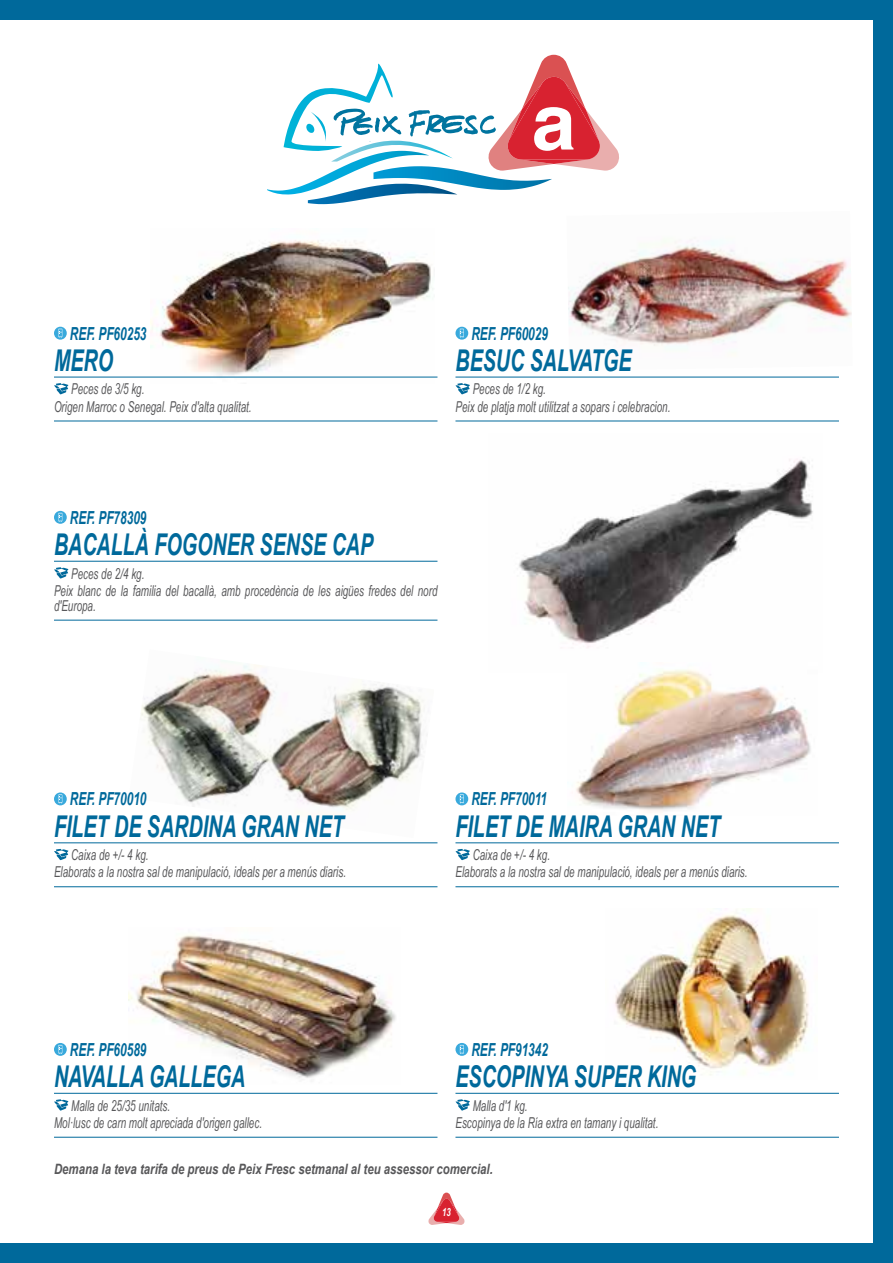
<style>
.page{position:relative;width:893px;height:1263px;background:#fff}
.page>*{position:absolute;margin:0;border:0;box-sizing:border-box;transform-origin:0 0}
.t1{font:italic 700 30px "Arial Narrow";color:#00699b;scale:.8 1}
.t2{font:italic 700 18px "Arial Narrow";color:#00699b;scale:.8 1}
.t3{font:italic 15px/17.1px "Arial Narrow";color:#58585a;scale:.8 1}
.t4{font:italic 700 14.25px "Arial";color:#58585a;scale:.8 1}
.t5{font:italic 700 11.25px "Arial Narrow";color:#fff;scale:.85 1}
</style>
<div class="page">
<svg style="left:428px;top:1192px;width:37px;height:33px"></svg>
<div style="left:873px;top:0;width:20px;height:1263px;background:#00699b"></div>
<div style="left:0;top:0;width:893px;height:20px;background:#00699b"></div>
<div style="left:0;top:1243px;width:893px;height:20px;background:#00699b"></div>
<img style="left:519px;top:459px;width:294px;height:204px">
<img style="left:151px;top:240px;width:283px;height:137px">
<img style="left:568px;top:240px;width:284px;height:106px">
<img style="left:615px;top:909px;width:194px;height:166px">
<img style="left:129px;top:934px;width:267px;height:144px">
<img style="left:140px;top:660px;width:285px;height:150px">
<img style="left:576px;top:669px;width:235px;height:143px">
<hr style="left:54px;top:421px;width:383px;height:1px;background:#00699b">
<hr style="left:54px;top:377px;width:383px;height:1px;background:#00699b">
<svg style="left:54px;top:383px;width:14px;height:11px"></svg>
<hr style="left:54px;top:886px;width:383px;height:1px;background:#00699b">
<hr style="left:54px;top:842px;width:383px;height:1px;background:#00699b">
<svg style="left:54px;top:849px;width:14px;height:11px"></svg>
<hr style="left:54px;top:1137px;width:383px;height:1px;background:#00699b">
<hr style="left:54px;top:1093px;width:383px;height:1px;background:#00699b">
<svg style="left:54px;top:1099px;width:14px;height:11px"></svg>
<hr style="left:54px;top:620px;width:383px;height:1px;background:#00699b">
<hr style="left:54px;top:561px;width:383px;height:1px;background:#00699b">
<svg style="left:54px;top:567px;width:14px;height:11px"></svg>
<hr style="left:455px;top:421px;width:384px;height:1px;background:#00699b">
<hr style="left:455px;top:377px;width:384px;height:1px;background:#00699b">
<svg style="left:455px;top:383px;width:15px;height:11px"></svg>
<hr style="left:455px;top:886px;width:384px;height:1px;background:#00699b">
<hr style="left:455px;top:842px;width:384px;height:1px;background:#00699b">
<svg style="left:455px;top:849px;width:15px;height:11px"></svg>
<hr style="left:455px;top:1137px;width:384px;height:1px;background:#00699b">
<hr style="left:455px;top:1093px;width:384px;height:1px;background:#00699b">
<svg style="left:455px;top:1099px;width:15px;height:11px"></svg>
<svg style="left:54px;top:327px;width:13px;height:13px"></svg>
<svg style="left:58px;top:329px;width:4px;height:9px"></svg>
<svg style="left:54px;top:792px;width:13px;height:13px"></svg>
<svg style="left:58px;top:794px;width:4px;height:9px"></svg>
<svg style="left:54px;top:1043px;width:13px;height:13px"></svg>
<svg style="left:58px;top:1045px;width:4px;height:9px"></svg>
<svg style="left:54px;top:511px;width:13px;height:13px"></svg>
<svg style="left:58px;top:513px;width:4px;height:9px"></svg>
<svg style="left:455px;top:327px;width:13px;height:13px"></svg>
<svg style="left:460px;top:329px;width:4px;height:9px"></svg>
<svg style="left:455px;top:792px;width:13px;height:13px"></svg>
<svg style="left:460px;top:794px;width:4px;height:9px"></svg>
<svg style="left:455px;top:1043px;width:13px;height:13px"></svg>
<svg style="left:460px;top:1045px;width:4px;height:9px"></svg>
<svg style="left:267px;top:55px;width:352px;height:149px"></svg>
<p class="t2" style="left:70px;top:320px;width:97px">REF. PF60253</p>
<h1 class="t1" style="left:54px;top:338px;width:75px">MERO</h1>
<p class="t3" style="left:54px;top:380px;width:249px;text-indent:17px">Peces de 3/5 kg.<br>Origen Marroc o Senegal. Peix d'alta qualitat.</p>
<p class="t2" style="left:471px;top:320px;width:97px">REF. PF60029</p>
<h1 class="t1" style="left:455px;top:338px;width:222px">BESUC SALVATGE</h1>
<p class="t3" style="left:455px;top:380px;width:270px;text-indent:17px">Peces de 1/2 kg.<br>Peix de platja molt utilitzat a sopars i celebracion.</p>
<p class="t2" style="left:70px;top:504px;width:97px">REF. PF78309</p>
<h1 class="t1" style="left:54px;top:522px;width:401px">BACALLÀ FOGONER SENSE CAP</h1>
<p class="t3" style="left:54px;top:564px;width:481px;text-indent:17px">Peces de 2/4 kg.<br>Peix blanc de la familia del bacallà, amb procedència de les aigües fredes del nord</p>
<p class="t3" style="left:54px;top:596px;width:54px">d'Europa.</p>
<p class="t2" style="left:70px;top:785px;width:97px">REF. PF70010</p>
<h1 class="t1" style="left:54px;top:804px;width:364px">FILET DE SARDINA GRAN NET</h1>
<p class="t2" style="left:471px;top:785px;width:96px">REF. PF70011</p>
<h1 class="t1" style="left:455px;top:804px;width:332px">FILET DE MAIRA GRAN NET</h1>
<p class="t3" style="left:54px;top:846px;width:367px;text-indent:17px">Caixa de +/- 4 kg.<br>Elaborats a la nostra sal de manipulació, ideals per a menús diaris.</p>
<p class="t3" style="left:455px;top:846px;width:367px;text-indent:17px">Caixa de +/- 4 kg.<br>Elaborats a la nostra sal de manipulació, ideals per a menús diaris.</p>
<p class="t2" style="left:70px;top:1036px;width:97px">REF. PF60589</p>
<h1 class="t1" style="left:54px;top:1054px;width:241px">NAVALLA GALLEGA</h1>
<p class="t2" style="left:471px;top:1036px;width:97px">REF. PF91342</p>
<h1 class="t1" style="left:455px;top:1054px;width:302px">ESCOPINYA SUPER KING</h1>
<p class="t3" style="left:54px;top:1096px;width:262px;text-indent:17px">Malla de 25/35 unitats.<br>Mol·lusc de carn molt apreciada d'origen gallec.</p>
<p class="t3" style="left:455px;top:1096px;width:255px;text-indent:17px">Malla d'1 kg.<br>Escopinya de la Ría extra en tamany i qualitat.</p>
<p class="t4" style="left:54px;top:1159px;width:550px">Demana la teva tarifa de preus de Peix Fresc setmanal al teu assessor comercial.</p>
<p class="t5" style="left:442px;top:1203px;width:12px">13</p>
</div>
